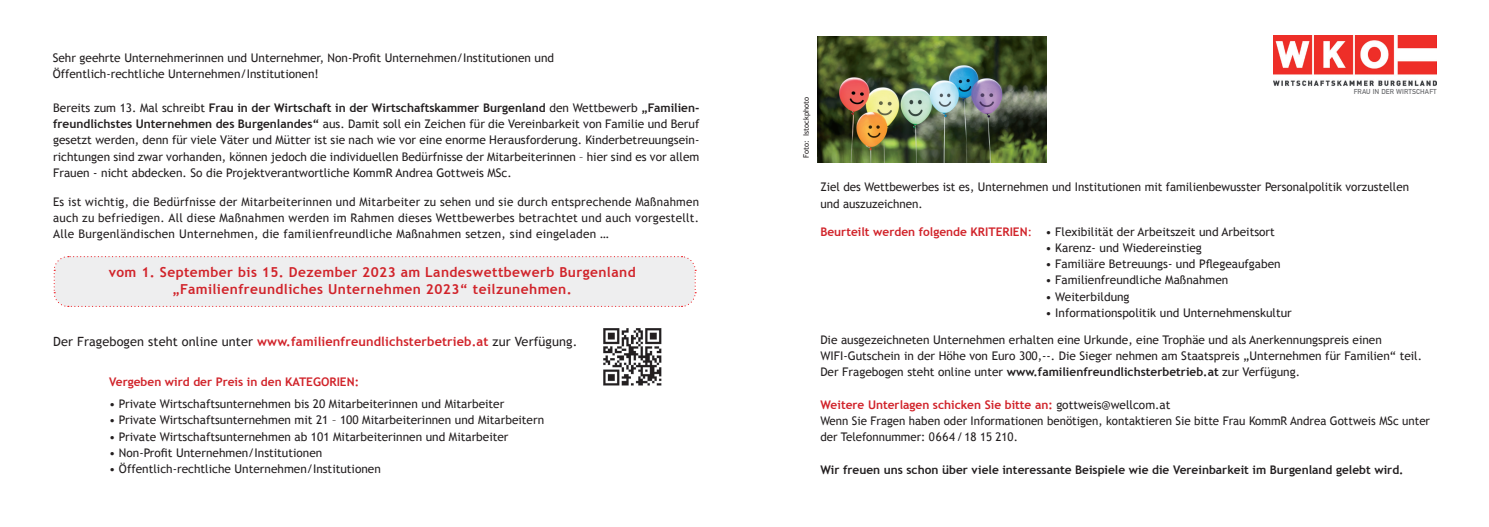
<style>
.page{position:relative;width:1489px;height:527px;background:#fff}
.page>*{position:absolute;margin:0;border:0;box-sizing:border-box;transform-origin:0 0}
.t1{font:700 13.75px "Trebuchet MS";letter-spacing:.03em;color:#d1232a}
.t2{font:12.75px "Trebuchet MS";letter-spacing:.01em;color:#231f20}
.t3{font:11.88px/16.2px "Trebuchet MS";color:#231f20;text-align:justify}
.t4{font:11.88px/16.2px "Trebuchet MS";letter-spacing:.02em;color:#231f20}
.t5{font:700 11.88px "Trebuchet MS";color:#d1232a}
.t6{font:700 11.88px "Trebuchet MS";color:#231f20}
.t7{font:7.5px "Trebuchet MS";color:#231f20}
.t8{font:700 7px "DIN Alternate";letter-spacing:.02em;color:#6c6d70}
.s1{font-weight:700}
.s2{font-weight:700;color:#d1232a}
.s3{color:#d1232a}
.s4{font-weight:400;color:#231f20}
</style>
<div class="page">
<img style="left:1273px;top:35px;width:163px;height:51px">
<div style="left:53px;top:256px;width:643px;height:51px;background:#eeeeef"></div>
<img style="left:817px;top:37px;width:229px;height:125px">
<img style="left:603px;top:328px;width:59px;height:58px">
<p class="t3" style="left:53px;top:50px;width:503px">Sehr geehrte Unternehmerinnen und Unternehmer, Non-Profit Unternehmen/Institutionen und</p>
<p class="t3" style="left:53px;top:66px;width:268px">Öffentlich-rechtliche Unternehmen/Institutionen!</p>
<p class="t3" style="left:53px;top:99px;width:647px">Bereits zum 13. Mal schreibt <span class="s1">Frau in der Wirtschaft in der Wirtschaftskammer Burgenland</span> den Wettbewerb <span class="s1">„Familien&shy;freundlichstes Unternehmen des Burgenlandes“</span> aus. Damit soll ein Zeichen für die Vereinbarkeit von Familie und Beruf gesetzt werden, denn für viele Väter und Mütter ist sie nach wie vor eine enorme Herausforderung. Kinderbetreuungsein&shy;richtungen sind zwar vorhanden, können jedoch die individuellen Bedürfnisse der Mitarbeiterinnen – hier sind es vor allem Frauen - nicht abdecken. So die Projektverantwortliche KommR Andrea Gottweis MSc.</p>
<p class="t4" style="left:53px;top:193px;width:647px">Es ist wichtig, die Bedürfnisse der Mitarbeiterinnen und Mitarbeiter zu sehen und sie durch entsprechende Maßnahmen auch zu befriedigen. All diese Maßnahmen werden im Rahmen dieses Wettbewerbes betrachtet und auch vorgestellt.</p>
<p class="t4" style="left:53px;top:226px;width:557px">Alle Burgenländischen Unternehmen, die familienfreundliche Maßnahmen setzen, sind eingeladen …</p>
<p class="t1" style="left:109px;top:263px;width:528px">vom 1. September bis 15. Dezember 2023 am Landeswettbewerb Burgenland</p>
<p class="t1" style="left:173px;top:280px;width:401px">„Familienfreundliches Unternehmen 2023“ teilzunehmen.</p>
<p class="t2" style="left:53px;top:334px;width:526px">Der Fragebogen steht online unter <span class="s2">www.familienfreundlichsterbetrieb.at</span> zur Verfügung.</p>
<p class="t5" style="left:109px;top:373px;width:251px">Vergeben wird der Preis in den KATEGORIEN:</p>
<p class="t3" style="left:109px;top:395px;width:396px">• Private Wirtschaftsunternehmen bis 20 Mitarbeiterinnen und Mitarbeiter</p>
<p class="t3" style="left:109px;top:412px;width:436px">• Private Wirtschaftsunternehmen mit 21 – 100 Mitarbeiterinnen und Mitarbeitern</p>
<p class="t3" style="left:109px;top:428px;width:401px">• Private Wirtschaftsunternehmen ab 101 Mitarbeiterinnen und Mitarbeiter</p>
<p class="t3" style="left:109px;top:444px;width:215px">• Non-Profit Unternehmen/Institutionen</p>
<p class="t3" style="left:109px;top:460px;width:273px">• Öffentlich-rechtliche Unternehmen/Institutionen</p>
<p class="t7" style="left:801px;top:158px;width:63px;rotate:-90deg">Foto: Istockphoto</p>
<p class="t8" style="left:1353px;top:87px;width:84px">FRAU IN DER WIRTSCHAFT</p>
<p class="t3" style="left:820px;top:179px;width:590px">Ziel des Wettbewerbes ist es, Unternehmen und Institutionen mit familienbewusster Personalpolitik vorzustellen</p>
<p class="t3" style="left:820px;top:195px;width:104px">und auszuzeichnen.</p>
<p class="t3" style="left:820px;top:223px;width:456px"><span class="s2">Beurteilt werden folgende KRITERIEN</span><span class="s3">:</span> • Flexibilität der Arbeitszeit und Arbeitsort</p>
<p class="t3" style="left:1045px;top:239px;width:158px">• Karenz- und Wiedereinstieg</p>
<p class="t3" style="left:1045px;top:256px;width:237px">• Familiäre Betreuungs- und Pflegeaufgaben</p>
<p class="t3" style="left:1045px;top:272px;width:184px">• Familienfreundliche Maßnahmen</p>
<p class="t3" style="left:1045px;top:288px;width:86px">• Weiterbildung</p>
<p class="t3" style="left:1045px;top:304px;width:248px">• Informationspolitik und Unternehmenskultur</p>
<p class="t3" style="left:820px;top:331px;width:563px">Die ausgezeichneten Unternehmen erhalten eine Urkunde, eine Trophäe und als Anerkennungspreis einen</p>
<p class="t3" style="left:820px;top:347px;width:603px">WIFI-Gutschein in der Höhe von Euro 300,--. Die Sieger nehmen am Staatspreis „Unternehmen für Familien“ teil.</p>
<p class="t3" style="left:820px;top:363px;width:481px">Der Fragebogen steht online unter <span class="s1">www.familienfreundlichsterbetrieb.at</span> zur Verfügung.</p>
<p class="t5" style="left:820px;top:396px;width:351px">Weitere Unterlagen schicken Sie bitte an: <span class="s4">gottweis@wellcom.at</span></p>
<p class="t3" style="left:820px;top:412px;width:611px">Wenn Sie Fragen haben oder Informationen benötigen, kontaktieren Sie bitte Frau KommR Andrea Gottweis MSc unter der Telefonnummer: 0664 / 18 15 210.</p>
<p class="t6" style="left:820px;top:461px;width:584px">Wir freuen uns schon über viele interessante Beispiele wie die Vereinbarkeit im Burgenland gelebt wird.</p>
</div>
